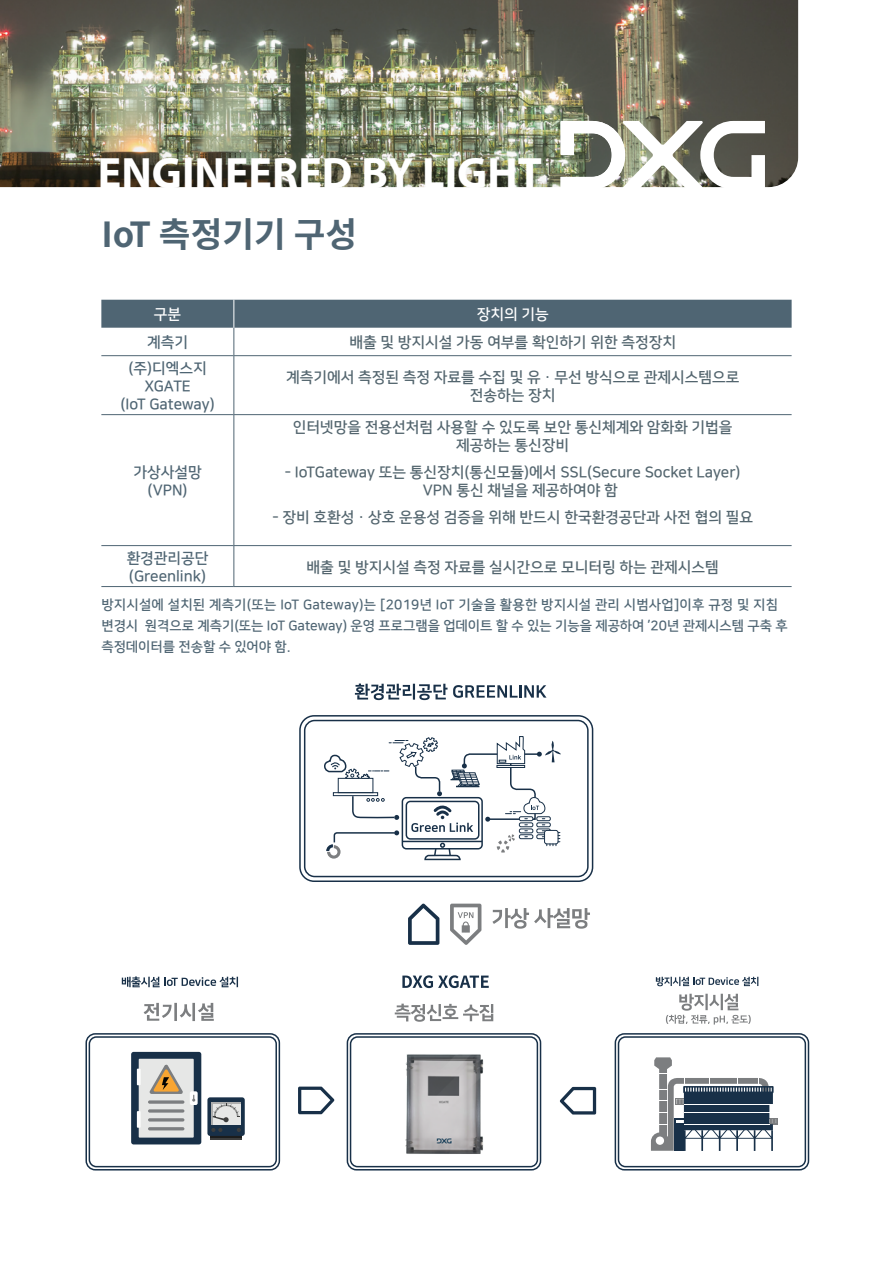
<style>
.page{position:relative;width:893px;height:1263px;background:#fff}
.page>*{position:absolute;margin:0;border:0;box-sizing:border-box;transform-origin:0 0}
.t1{font:700 44.1px "Myriad Pro";color:#fff}
.t2{font:700 34.5px "Spoqa Han Sans Neo";color:#4f6573}
.t3{font:15px/18px "Nanum Square B";color:#53656e;text-align:center}
.t4{font:15px/18px "Nanum Square B";color:#4f6573;text-align:center}
.t5{font:15px "Nanum Square B";color:#fff}
.t6{font:13.5px/21px "Nanum Square B";color:#4f6573}
</style>
<div class="page">
<svg style="left:355px;top:683px;width:191px;height:17px"></svg>
<svg style="left:122px;top:976px;width:116px;height:11px"></svg>
<svg style="left:395px;top:1004px;width:98px;height:18px"></svg>
<svg style="left:656px;top:977px;width:102px;height:9px"></svg>
<svg style="left:298px;top:1086px;width:36px;height:28px"></svg>
<svg style="left:560px;top:1087px;width:36px;height:27px"></svg>
<svg style="left:492px;top:908px;width:98px;height:21px"></svg>
<svg style="left:408px;top:904px;width:31px;height:41px"></svg>
<svg style="left:450px;top:904px;width:31px;height:41px"></svg>
<div style="left:211px;top:1134px;width:31px;height:6px;background:#3c3d3d"></div>
<hr style="left:211px;top:1134px;width:31px;height:4px;background:#1c1d1d">
<div style="left:207px;top:1097px;width:38px;height:39px;background:#183048;border-radius:3px"></div>
<div style="left:211px;top:1102px;width:30px;height:22px;background:#adaeae"></div>
<div style="left:213px;top:1104px;width:28px;height:20px;background:#e6e7e6"></div>
<svg style="left:213px;top:1103px;width:27px;height:19px"></svg>
<svg style="left:211px;top:1128px;width:11px;height:4px"></svg>
<svg style="left:237px;top:1128px;width:4px;height:4px"></svg>
<div style="left:131px;top:1052px;width:70px;height:92px;background:#183048;border-radius:3px"></div>
<div style="left:139px;top:1059px;width:55px;height:78px;background:#e6e7e6"></div>
<hr style="left:137px;top:1111px;width:4px;height:17px;background:#fff">
<hr style="left:137px;top:1068px;width:4px;height:17px;background:#fff">
<hr style="left:148px;top:1127px;width:36px;height:3px;background:#7c7e80;border-radius:2px">
<svg style="left:148px;top:1100px;width:36px;height:4px"></svg>
<hr style="left:148px;top:1109px;width:36px;height:3px;background:#7c7e80;border-radius:2px">
<hr style="left:148px;top:1118px;width:36px;height:3px;background:#7c7e80;border-radius:2px">
<svg style="left:150px;top:1064px;width:33px;height:30px"></svg>
<div style="left:190px;top:1091px;width:8px;height:14px;background:#fff;border-radius:2px"></div>
<svg style="left:192px;top:1095px;width:3px;height:7px"></svg>
<svg style="left:666px;top:994px;width:85px;height:30px"></svg>
<svg style="left:324px;top:736px;width:237px;height:125px"></svg>
<div style="left:299px;top:715px;width:294px;height:167px;border:2px solid #183048;border-radius:14px"></div>
<div style="left:304px;top:720px;width:285px;height:157px;border:2px solid #183048;border-radius:10px"></div>
<div style="left:85px;top:1033px;width:195px;height:137px;border:2px solid #183048;border-radius:9px"></div>
<div style="left:89px;top:1036px;width:188px;height:131px;border:2px solid #183048;border-radius:7px"></div>
<div style="left:347px;top:1033px;width:194px;height:137px;border:2px solid #183048;border-radius:9px"></div>
<div style="left:350px;top:1036px;width:188px;height:131px;border:2px solid #183048;border-radius:7px"></div>
<div style="left:615px;top:1033px;width:194px;height:137px;border:2px solid #183048;border-radius:9px"></div>
<div style="left:618px;top:1036px;width:188px;height:131px;border:2px solid #183048;border-radius:7px"></div>
<svg style="left:651px;top:1057px;width:127px;height:94px"></svg>
<div style="left:656px;top:1136px;width:8px;height:9px;background:#fff;border-radius:50%"></div>
<img style="left:405px;top:1054px;width:79px;height:100px">
<svg style="left:144px;top:1003px;width:70px;height:18px"></svg>
<svg style="left:402px;top:975px;width:87px;height:13px"></svg>
<img style="left:0;top:0;width:798px;height:187px">
<hr style="left:101px;top:355px;width:133px;height:1px;background:#4f6573">
<hr style="left:234px;top:355px;width:558px;height:1px;background:#4f6573">
<hr style="left:233px;top:356px;width:1px;height:58px;background:#4f6573">
<hr style="left:101px;top:414px;width:133px;height:1px;background:#4f6573">
<hr style="left:234px;top:414px;width:558px;height:1px;background:#4f6573">
<hr style="left:233px;top:415px;width:1px;height:130px;background:#4f6573">
<hr style="left:101px;top:545px;width:133px;height:1px;background:#4f6573">
<hr style="left:234px;top:545px;width:558px;height:1px;background:#4f6573">
<hr style="left:233px;top:546px;width:1px;height:40px;background:#4f6573">
<hr style="left:101px;top:586px;width:133px;height:1px;background:#4f6573">
<hr style="left:234px;top:586px;width:558px;height:1px;background:#4f6573">
<svg style="left:101px;top:300px;width:691px;height:55px"></svg>
<svg style="left:561px;top:121px;width:204px;height:67px"></svg>
<h1 class="t1" style="left:98px;top:145px;width:445px">ENGINEERED BY LIGHT</h1>
<h2 class="t2" style="left:101px;top:209px;width:257px">IoT 측정기기 구성</h2>
<p class="t5" style="left:154px;top:306px;width:29px">구분</p>
<p class="t5" style="left:477px;top:306px;width:73px">장치의 기능</p>
<p class="t4" style="left:147px;top:334px;width:42px">계측기</p>
<p class="t3" style="left:349px;top:334px;width:328px">배출 및 방지시설 가동 여부를 확인하기 위한 측정장치</p>
<p class="t4" style="left:120px;top:359px;width:96px">(주)디엑스지<br>XGATE<br>(IoT Gateway)</p>
<p class="t3" style="left:286px;top:368px;width:455px">계측기에서 측정된 측정 자료를 수집 및 유ㆍ무선 방식으로 관제시스템으로 전송하는 장치</p>
<p class="t4" style="left:133px;top:463px;width:70px">가상사설망 (VPN)</p>
<p class="t3" style="left:293px;top:418px;width:441px">인터넷망을 전용선처럼 사용할 수 있도록 보안 통신체계와 암화화 기법을 제공하는 통신장비</p>
<p class="t3" style="left:423px;top:463px;width:319px;text-align:left;text-indent:-138px">- IoTGateway 또는 통신장치(통신모듈)에서 SSL(Secure Socket Layer)<br>VPN 통신 채널을 제공하여야 함</p>
<p class="t3" style="left:272px;top:508px;width:482px">- 장비 호환성ㆍ상호 운용성 검증을 위해 반드시 한국환경공단과 사전 협의 필요</p>
<p class="t4" style="left:127px;top:549px;width:83px;text-align:left">환경관리공단 (Greenlink)</p>
<p class="t3" style="left:307px;top:558px;width:414px">배출 및 방지시설 측정 자료를 실시간으로 모니터링 하는 관제시스템</p>
<p class="t6" style="left:101px;top:595px;width:688px">방지시설에 설치된 계측기(또는 IoT Gateway)는 [2019년 IoT 기술을 활용한 방지시설 관리 시범사업]이후 규정 및 지침 변경시 원격으로 계측기(또는 IoT Gateway) 운영 프로그램을 업데이트 할 수 있는 기능을 제공하여 ’20년 관제시스템 구축 후 측정데이터를 전송할 수 있어야 함.</p>
</div>
